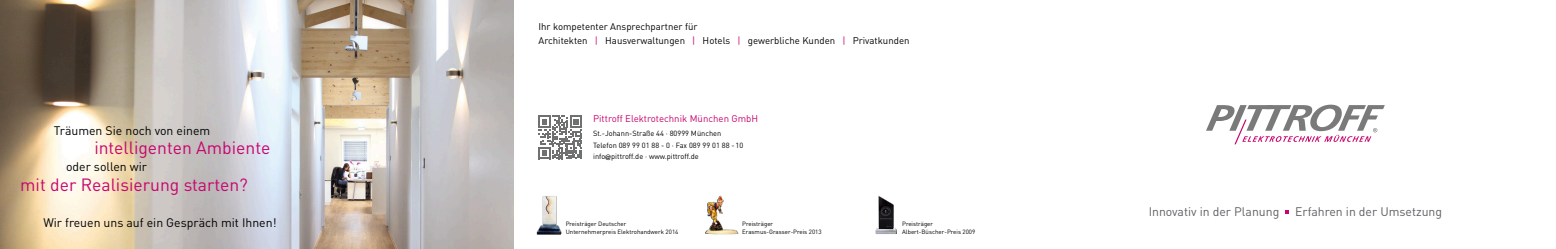
<style>
.page{position:relative;width:1556px;height:249px;background:#fff}
.page>*{position:absolute;margin:0;border:0;box-sizing:border-box;transform-origin:0 0}
.t1{font:17.5px "DIN";color:#c7056e}
.t2{font:12.25px "DIN";color:#000}
.t3{font:12.25px "DIN";color:#5e5f63}
.t4{font:9.62px/13.8px "DIN";color:#000}
.t5{font:9.62px "DIN";color:#c7056e}
.t6{font:7.44px/11.4px "DIN";color:#000}
.t7{font:6.12px/7.9px "DIN";color:#000}
.s1{color:#c7056e}
.s2{font-family:"Helvetica Neue";font-weight:500}
</style>
<div class="page">
<img style="left:0;top:0;width:513px;height:248px">
<svg style="left:1206px;top:104px;width:178px;height:40px"></svg>
<svg style="left:538px;top:115px;width:44px;height:44px"></svg>
<img style="left:875px;top:195px;width:22px;height:38px">
<img style="left:705px;top:195px;width:34px;height:38px">
<img style="left:536px;top:196px;width:26px;height:37px">
<h3 class="t4" style="left:538px;top:20px;width:372px">Ihr kompetenter Ansprechpartner für<br>Architekten <span class="s1">|</span> Hausverwaltungen <span class="s1">|</span> Hotels <span class="s1">|</span> gewerbliche Kunden <span class="s1">|</span> Privatkunden</h3>
<h3 class="t5" style="left:593px;top:112px;width:166px">Pittroff Elektrotechnik München GmbH</h3>
<p class="t6" style="left:593px;top:127px;width:152px">St.-Johann-Straße 44 · 80999 München<br>Telefon 089 99 01 88 - 0 · Fax 089 99 01 88 -10 info<span class="s2">@</span>pittroff.de · www.pittroff.de</p>
<h2 class="t2" style="left:54px;top:122px;width:158px">Träumen Sie noch von einem</h2>
<h1 class="t1" style="left:94px;top:136px;width:177px">intelligenten Ambiente</h1>
<h2 class="t2" style="left:66px;top:159px;width:82px">oder sollen wir</h2>
<h1 class="t1" style="left:20px;top:173px;width:229px">mit der Realisierung starten?</h1>
<h2 class="t2" style="left:43px;top:214px;width:235px">Wir freuen uns auf ein Gespräch mit Ihnen!</h2>
<p class="t7" style="left:565px;top:219px;width:114px">Preisträger Deutscher<br>Unternehmerpreis Elektrohandwerk 2014</p>
<p class="t7" style="left:742px;top:219px;width:81px">Preisträger<br>Erasmus-Grasser-Preis 2013</p>
<p class="t7" style="left:902px;top:219px;width:75px">Preisträger<br>Albert-Büscher-Preis 2009</p>
<h2 class="t3" style="left:1148px;top:203px;width:132px">Innovativ in der Planung</h2>
<h2 class="t3" style="left:1295px;top:203px;width:148px">Erfahren in der Umsetzung</h2>
</div>
